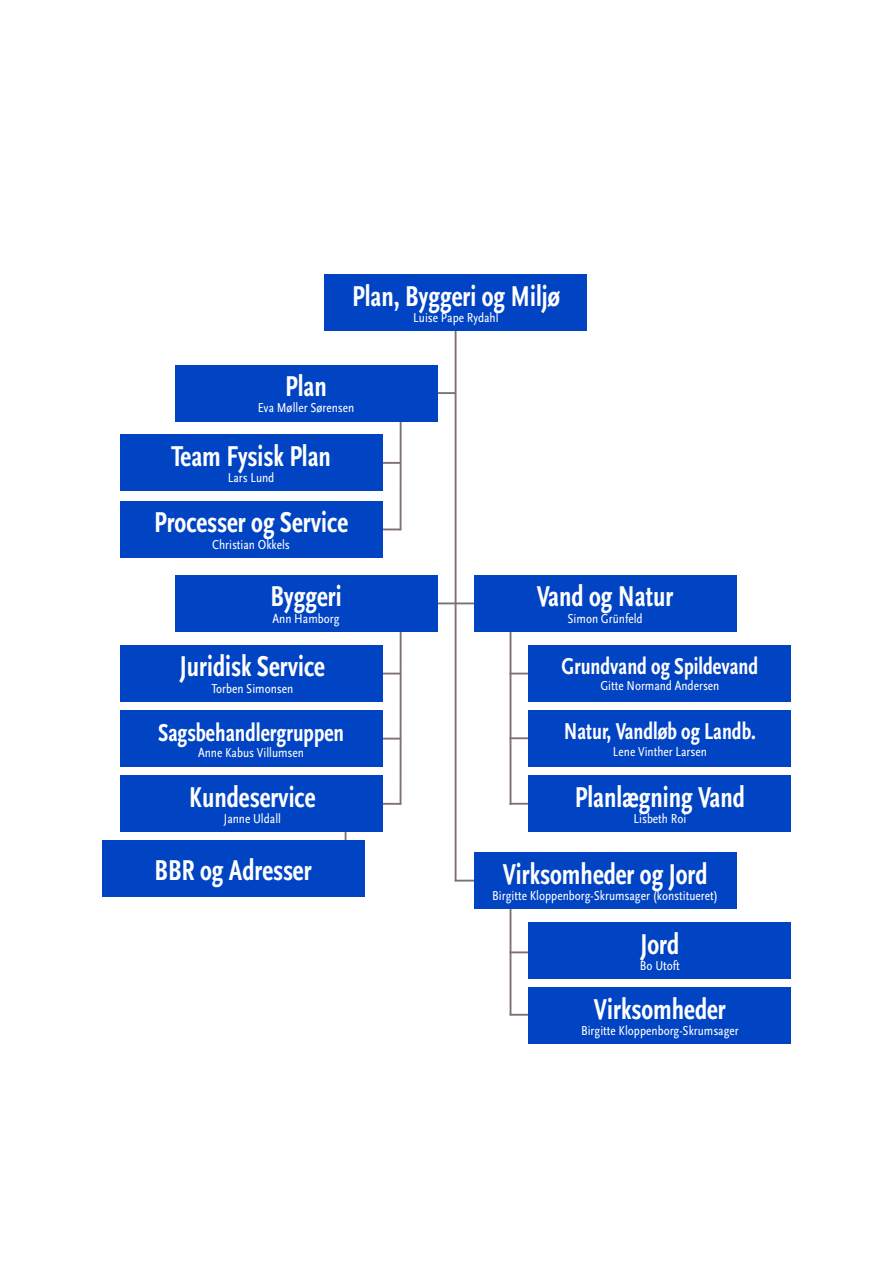
<style>
.page{position:relative;width:893px;height:1263px;background:#fff}
.page>*{position:absolute;margin:0;border:0;box-sizing:border-box;transform-origin:0 0}
.t1{font:700 condensed 30px "Scala Sans OT";color:#fff;scale:.9 1}
.t2{font:700 condensed 25.5px "Scala Sans OT";color:#fff;scale:.9 1}
.t3{font:700 condensed 24px "Scala Sans OT";color:#fff;scale:.9 1}
.t4{font:condensed 13.5px "Scala Sans OT";color:#fff}
</style>
<div class="page">
<hr style="left:510px;top:898px;width:1px;height:117px;background:#7e7072">
<hr style="left:510px;top:951px;width:23px;height:2px;background:#7e7072">
<hr style="left:510px;top:1014px;width:23px;height:2px;background:#7e7072">
<hr style="left:510px;top:737px;width:27px;height:2px;background:#7e7072">
<hr style="left:510px;top:803px;width:27px;height:2px;background:#7e7072">
<hr style="left:510px;top:615px;width:1px;height:190px;background:#7e7072">
<hr style="left:400px;top:421px;width:2px;height:109px;background:#7e7072">
<hr style="left:379px;top:462px;width:22px;height:2px;background:#7e7072">
<hr style="left:379px;top:528px;width:22px;height:2px;background:#7e7072">
<hr style="left:400px;top:632px;width:2px;height:173px;background:#7e7072">
<svg style="left:382px;top:673px;width:18px;height:1px"></svg>
<svg style="left:382px;top:738px;width:18px;height:1px"></svg>
<hr style="left:455px;top:297px;width:1px;height:584px;background:#7e7072">
<hr style="left:428px;top:392px;width:28px;height:2px;background:#7e7072">
<hr style="left:429px;top:602px;width:49px;height:2px;background:#7e7072">
<svg style="left:511px;top:673px;width:17px;height:1px"></svg>
<hr style="left:380px;top:803px;width:21px;height:2px;background:#7e7072">
<svg style="left:456px;top:880px;width:18px;height:1px"></svg>
<div style="left:324px;top:274px;width:263px;height:57px;background:#0043c3"></div>
<div style="left:175px;top:365px;width:262px;height:56px;background:#0043c3"></div>
<div style="left:175px;top:575px;width:262px;height:57px;background:#0043c3"></div>
<div style="left:474px;top:575px;width:262px;height:57px;background:#0043c3"></div>
<div style="left:474px;top:852px;width:262px;height:57px;background:#0043c3"></div>
<div style="left:120px;top:434px;width:262px;height:57px;background:#0043c3"></div>
<div style="left:120px;top:501px;width:262px;height:57px;background:#0043c3"></div>
<div style="left:120px;top:645px;width:262px;height:57px;background:#0043c3"></div>
<div style="left:528px;top:645px;width:263px;height:57px;background:#0043c3"></div>
<div style="left:528px;top:922px;width:263px;height:57px;background:#0043c3"></div>
<div style="left:120px;top:710px;width:262px;height:57px;background:#0043c3"></div>
<div style="left:528px;top:710px;width:263px;height:57px;background:#0043c3"></div>
<div style="left:528px;top:987px;width:263px;height:57px;background:#0043c3"></div>
<div style="left:120px;top:775px;width:262px;height:57px;background:#0043c3"></div>
<div style="left:528px;top:775px;width:263px;height:57px;background:#0043c3"></div>
<div style="left:102px;top:841px;width:262px;height:56px;background:#0043c3"></div>
<h1 class="t1" style="left:352px;top:278px;width:232px">Plan, Byggeri og Miljø</h1>
<p class="t4" style="left:413px;top:309px;width:87px">Luise Pape Rydahl</p>
<h1 class="t1" style="left:285px;top:368px;width:48px">Plan</h1>
<p class="t4" style="left:258px;top:399px;width:98px">Eva Møller Sørensen</p>
<h1 class="t1" style="left:171px;top:438px;width:179px">Team Fysisk Plan</h1>
<p class="t4" style="left:228px;top:469px;width:48px">Lars Lund</p>
<h1 class="t1" style="left:154px;top:505px;width:217px">Processer og Service</h1>
<p class="t4" style="left:212px;top:536px;width:79px">Christian Okkels</p>
<h1 class="t1" style="left:270px;top:579px;width:80px">Byggeri</h1>
<p class="t4" style="left:273px;top:610px;width:68px">Ann Hamborg</p>
<h1 class="t1" style="left:537px;top:579px;width:153px">Vand og Natur</h1>
<p class="t4" style="left:568px;top:610px;width:77px">Simon Grünfeld</p>
<h1 class="t1" style="left:180px;top:649px;width:163px">Juridisk Service</h1>
<p class="t4" style="left:211px;top:680px;width:83px">Torben Simonsen</p>
<h2 class="t2" style="left:158px;top:717px;width:208px">Sagsbehandlergruppen</h2>
<p class="t4" style="left:198px;top:744px;width:107px">Anne Kabus Villumsen</p>
<h1 class="t1" style="left:189px;top:779px;width:142px">Kundeservice</h1>
<p class="t4" style="left:224px;top:810px;width:59px">Janne Uldall</p>
<h1 class="t1" style="left:155px;top:852px;width:176px">BBR og Adresser</h1>
<h1 class="t1" style="left:503px;top:856px;width:229px">Virksomheder og Jord</h1>
<p class="t4" style="left:492px;top:888px;width:227px">Birgitte Kloppenborg-Skrumsager (konstitueret)</p>
<h3 class="t3" style="left:562px;top:652px;width:220px">Grundvand og Spildevand</h3>
<p class="t4" style="left:600px;top:678px;width:121px">Gitte Normand Andersen</p>
<h3 class="t3" style="left:564px;top:717px;width:215px">Natur, Vandløb og Landb.</h3>
<p class="t4" style="left:613px;top:743px;width:95px">Lene Vinther Larsen</p>
<h1 class="t1" style="left:575px;top:779px;width:191px">Planlægning Vand</h1>
<p class="t4" style="left:633px;top:810px;width:54px">Lisbeth Roi</p>
<h1 class="t1" style="left:640px;top:926px;width:45px">Jord</h1>
<p class="t4" style="left:640px;top:957px;width:41px">Bo Utoft</p>
<h1 class="t1" style="left:594px;top:991px;width:148px">Virksomheder</h1>
<p class="t4" style="left:581px;top:1022px;width:159px">Birgitte Kloppenborg-Skrumsager</p>
</div>
